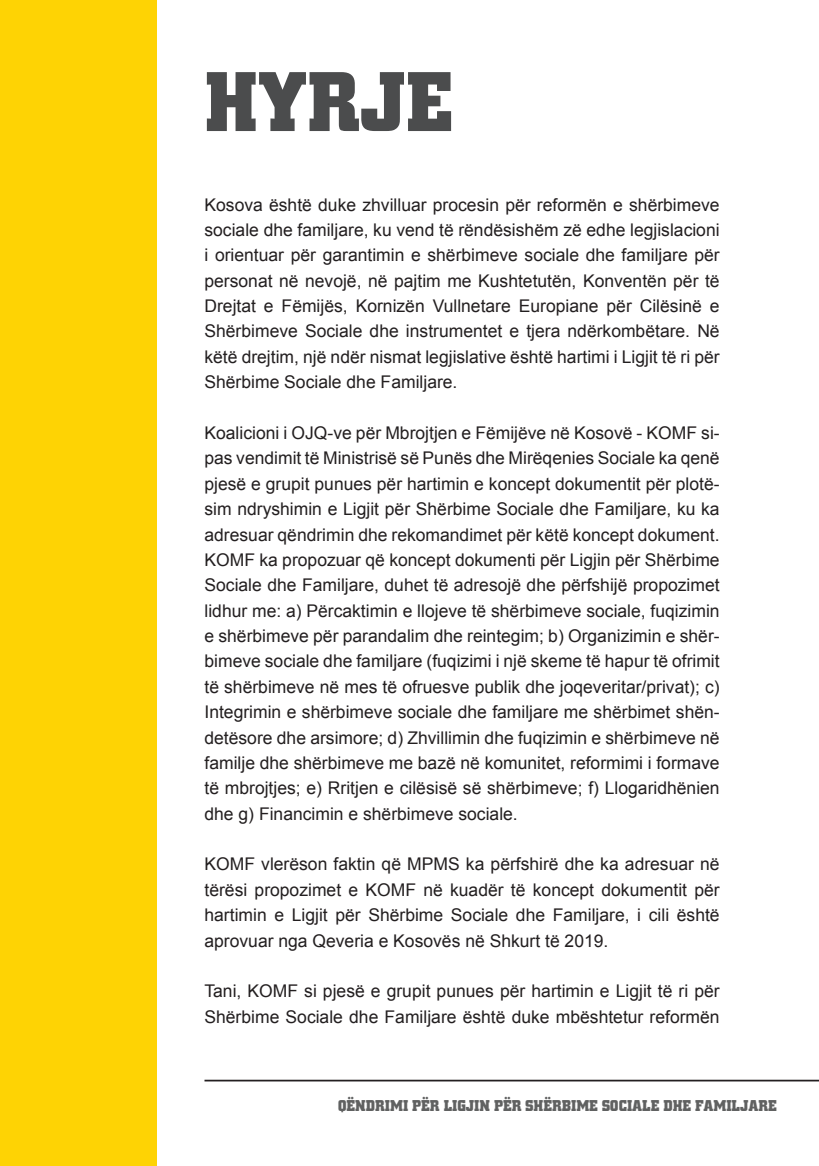
<style>
.page{position:relative;width:819px;height:1166px;background:#fff}
.page>*{position:absolute;margin:0;border:0;box-sizing:border-box;transform-origin:0 0}
.t1{font:700 88.38px "City D";color:#4b4c4d}
.t2{font:17.5px/25.4px "Arial";color:#231f20;text-align:justify}
.t3{font:700 16.28px "City D";color:#606161}
</style>
<div class="page">
<hr style="left:204px;top:1079px;width:615px;height:2px;background:#231f20">
<div style="left:0;top:0;width:156px;height:1166px;background:#fed304"></div>
<h1 class="t1" style="left:204px;top:52px;width:250px">HYRJE</h1>
<p class="t2" style="left:204px;top:192px;width:516px">Kosova është duke zhvilluar procesin për reformën e shërbimeve sociale dhe familjare, ku vend të rëndësishëm zë edhe legjislacioni i orientuar për garantimin e shërbimeve sociale dhe familjare për personat në nevojë, në pajtim me Kushtetutën, Konventën për të Drejtat e Fëmijës, Kornizën Vullnetare Europiane për Cilësinë e Shërbimeve Sociale dhe instrumentet e tjera ndërkombëtare. Në këtë drejtim, një ndër nismat legjislative është hartimi i Ligjit të ri për Shërbime Sociale dhe Familjare.</p>
<p class="t2" style="left:204px;top:420px;width:516px">Koalicioni i OJQ-ve për Mbrojtjen e Fëmijëve në Kosovë - KOMF si&shy;pas vendimit të Ministrisë së Punës dhe Mirëqenies Sociale ka qenë pjesë e grupit punues për hartimin e koncept dokumentit për plotë&shy;sim ndryshimin e Ligjit për Shërbime Sociale dhe Familjare, ku ka adresuar qëndrimin dhe rekomandimet për këtë koncept dokument.<br>KOMF ka propozuar që koncept dokumenti për Ligjin për Shërbime Sociale dhe Familjare, duhet të adresojë dhe përfshijë propozimet lidhur me: a) Përcaktimin e llojeve të shërbimeve sociale, fuqizimin e shërbimeve për parandalim dhe reintegim; b) Organizimin e shër&shy;bimeve sociale dhe familjare (fuqizimi i një skeme të hapur të ofrimit të shërbimeve në mes të ofruesve publik dhe joqeveritar/privat); c)<br>Integrimin e shërbimeve sociale dhe familjare me shërbimet shën&shy;detësore dhe arsimore; d) Zhvillimin dhe fuqizimin e shërbimeve në familje dhe shërbimeve me bazë në komunitet, reformimi i formave të mbrojtjes; e) Rritjen e cilësisë së shërbimeve; f) Llogaridhënien dhe g) Financimin e shërbimeve sociale.</p>
<p class="t2" style="left:204px;top:852px;width:516px">KOMF vlerëson faktin që MPMS ka përfshirë dhe ka adresuar në tërësi propozimet e KOMF në kuadër të koncept dokumentit për hartimin e Ligjit për Shërbime Sociale dhe Familjare, i cili është aprovuar nga Qeveria e Kosovës në Shkurt të 2019.</p>
<p class="t2" style="left:204px;top:979px;width:516px">Tani, KOMF si pjesë e grupit punues për hartimin e Ligjit të ri për<br>Shërbime Sociale dhe Familjare është duke mbështetur reformën</p>
<p class="t3" style="left:338px;top:1097px;width:440px">QËNDRIMI PËR LIGJIN PËR SHËRBIME SOCIALE DHE FAMILJARE</p>
</div>
